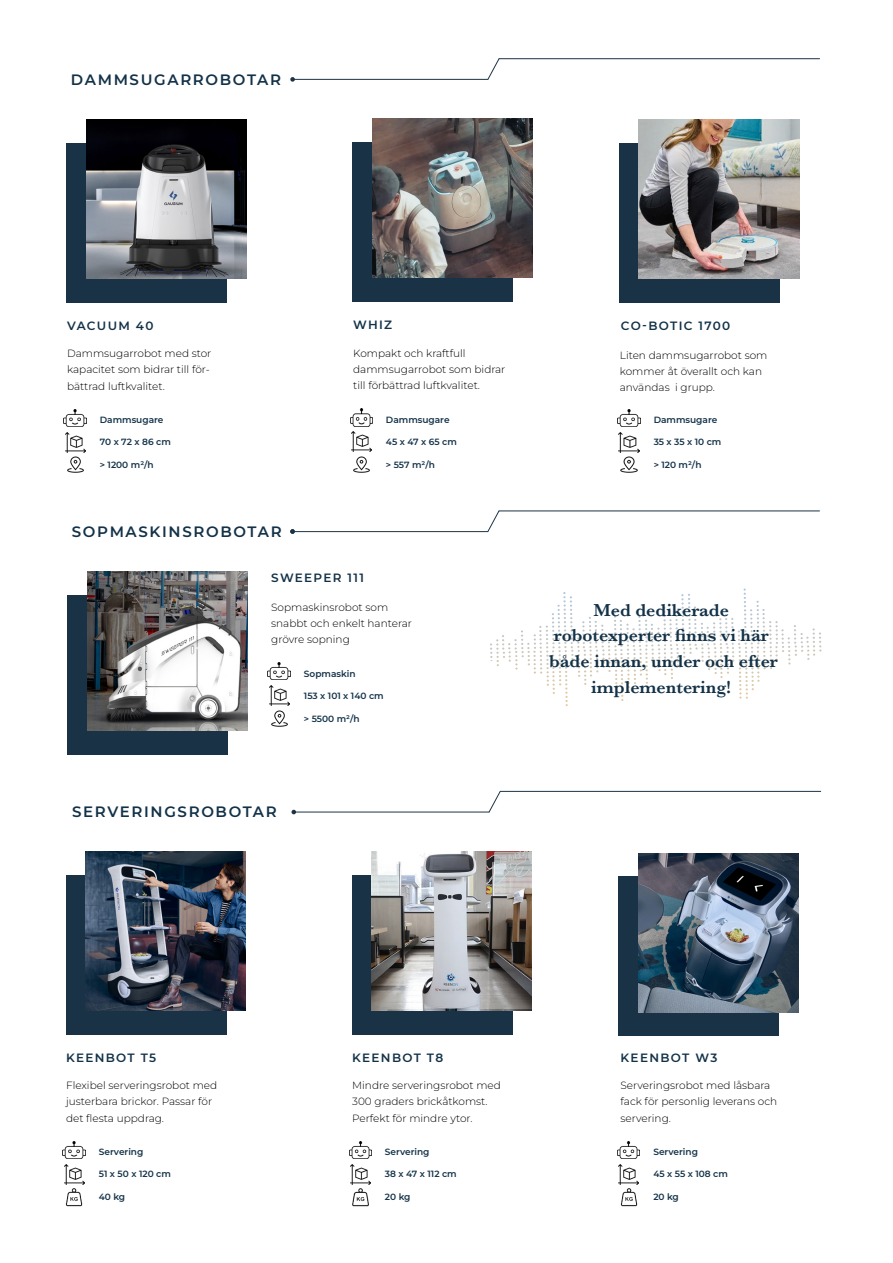
<style>
.page{position:relative;width:893px;height:1263px;background:#fff}
.page>*{position:absolute;margin:0;border:0;box-sizing:border-box;transform-origin:0 0}
.t1{font:600 18px/25.5px "Baskerville";color:#133248;text-align:center}
.t2{font:600 15px "Montserrat";letter-spacing:.11em;color:#133248}
.t3{font:600 12px "Montserrat";letter-spacing:.11em;color:#133248}
.t4{font:300 10.5px/16.2px "Montserrat";color:#000}
.t5{font:600 9px "Montserrat";color:#133248}
</style>
<div class="page">
<img style="left:619px;top:1164px;width:20px;height:19px">
<img style="left:617px;top:1141px;width:23px;height:17px">
<img style="left:618px;top:1183px;width:21px;height:24px">
<img style="left:350px;top:1164px;width:20px;height:19px">
<img style="left:349px;top:1141px;width:22px;height:17px">
<img style="left:350px;top:1183px;width:21px;height:24px">
<img style="left:64px;top:1164px;width:20px;height:19px">
<img style="left:63px;top:1141px;width:22px;height:17px">
<img style="left:64px;top:1183px;width:21px;height:24px">
<div style="left:619px;top:877px;width:160px;height:159px;background:#1a3246"></div>
<img style="left:638px;top:853px;width:160px;height:159px">
<div style="left:352px;top:875px;width:160px;height:159px;background:#1a3246"></div>
<img style="left:372px;top:851px;width:160px;height:160px">
<div style="left:66px;top:875px;width:160px;height:159px;background:#1a3246"></div>
<img style="left:86px;top:851px;width:160px;height:160px">
<hr style="left:499px;top:510px;width:321px;height:1px;background:#1d3345">
<hr style="left:293px;top:531px;width:195px;height:1px;background:#1d3345">
<svg style="left:487px;top:510px;width:13px;height:23px"></svg>
<img style="left:269px;top:685px;width:20px;height:21px">
<img style="left:268px;top:663px;width:22px;height:17px">
<img style="left:271px;top:710px;width:17px;height:17px">
<svg style="left:290px;top:529px;width:5px;height:5px"></svg>
<div style="left:68px;top:595px;width:160px;height:159px;background:#1a3246"></div>
<img style="left:87px;top:571px;width:160px;height:160px">
<svg style="left:490px;top:588px;width:331px;height:118px"></svg>
<div style="left:481px;top:661px;width:13px;height:11px;background:#fff"></div>
<img style="left:351px;top:432px;width:20px;height:20px">
<img style="left:350px;top:409px;width:22px;height:17px">
<img style="left:353px;top:456px;width:17px;height:17px">
<div style="left:353px;top:142px;width:160px;height:159px;background:#1a3246"></div>
<img style="left:372px;top:118px;width:160px;height:160px">
<img style="left:65px;top:432px;width:20px;height:20px">
<img style="left:64px;top:409px;width:22px;height:17px">
<img style="left:67px;top:456px;width:17px;height:17px">
<div style="left:67px;top:143px;width:160px;height:159px;background:#1a3246"></div>
<img style="left:86px;top:119px;width:160px;height:160px">
<img style="left:619px;top:432px;width:20px;height:20px">
<img style="left:618px;top:409px;width:22px;height:17px">
<img style="left:620px;top:456px;width:18px;height:17px">
<div style="left:619px;top:143px;width:161px;height:159px;background:#1a3246"></div>
<img style="left:639px;top:119px;width:160px;height:160px">
<hr style="left:499px;top:58px;width:321px;height:1px;background:#1d3345">
<hr style="left:293px;top:79px;width:195px;height:1px;background:#1d3345">
<svg style="left:487px;top:58px;width:13px;height:22px"></svg>
<svg style="left:290px;top:77px;width:5px;height:5px"></svg>
<hr style="left:500px;top:791px;width:321px;height:1px;background:#1d3345">
<hr style="left:294px;top:812px;width:195px;height:1px;background:#1d3345">
<svg style="left:488px;top:790px;width:13px;height:23px"></svg>
<svg style="left:291px;top:810px;width:5px;height:4px"></svg>
<h2 class="t2" style="left:71px;top:69px;width:212px">DAMMSUGARROBOTAR</h2>
<p class="t3" style="left:67px;top:317px;width:88px">VACUUM 40</p>
<p class="t4" style="left:67px;top:345px;width:146px">Dammsugarrobot med stor kapacitet som bidrar till för&shy;bättrad luftkvalitet.</p>
<p class="t5" style="left:100px;top:414px;width:65px">Dammsugare</p>
<p class="t5" style="left:100px;top:436px;width:73px">70 x 72 x 86 cm</p>
<p class="t5" style="left:100px;top:458px;width:55px">&gt; 1200 m²/h</p>
<h2 class="t2" style="left:72px;top:521px;width:211px">SOPMASKINSROBOTAR</h2>
<p class="t3" style="left:353px;top:316px;width:41px">WHIZ</p>
<p class="t4" style="left:353px;top:345px;width:154px">Kompakt och kraftfull dammsugarrobot som bidrar till förbättrad luftkvalitet.</p>
<p class="t5" style="left:386px;top:413px;width:65px">Dammsugare</p>
<p class="t5" style="left:386px;top:435px;width:72px">45 x 47 x 65 cm</p>
<p class="t5" style="left:386px;top:458px;width:50px">&gt; 557 m²/h</p>
<p class="t3" style="left:271px;top:569px;width:94px">SWEEPER 111</p>
<p class="t4" style="left:271px;top:599px;width:142px">Sopmaskinsrobot som snabbt och enkelt hanterar grövre sopning</p>
<p class="t5" style="left:304px;top:667px;width:53px">Sopmaskin</p>
<p class="t5" style="left:304px;top:689px;width:81px">153 x 101 x 140 cm</p>
<p class="t5" style="left:304px;top:712px;width:57px">&gt; 5500 m²/h</p>
<h2 class="t2" style="left:72px;top:801px;width:206px">SERVERINGSROBOTAR</h2>
<p class="t3" style="left:621px;top:317px;width:111px">CO-BOTIC 1700</p>
<p class="t4" style="left:620px;top:347px;width:149px">Liten dammsugarrobot som kommer åt överallt och kan användas i grupp.</p>
<p class="t5" style="left:654px;top:414px;width:65px">Dammsugare</p>
<p class="t5" style="left:654px;top:436px;width:69px">35 x 35 x 10 cm</p>
<p class="t5" style="left:654px;top:458px;width:49px">&gt; 120 m²/h</p>
<h1 class="t1" style="left:549px;top:597px;width:230px">Med dedikerade robotexperter finns vi här både innan, under och efter implementering!</h1>
<p class="t3" style="left:66px;top:1049px;width:92px">KEENBOT T5</p>
<p class="t4" style="left:66px;top:1077px;width:153px">Flexibel serveringsrobot med justerbara brickor. Passar för det flesta uppdrag.</p>
<p class="t5" style="left:99px;top:1145px;width:46px">Servering</p>
<p class="t5" style="left:99px;top:1168px;width:74px">51 x 50 x 120 cm</p>
<p class="t5" style="left:99px;top:1190px;width:28px">40 kg</p>
<p class="t3" style="left:352px;top:1049px;width:93px">KEENBOT T8</p>
<p class="t4" style="left:352px;top:1077px;width:150px">Mindre serveringsrobot med<br>300 graders brickåtkomst.<br>Perfekt för mindre ytor.</p>
<p class="t5" style="left:385px;top:1145px;width:46px">Servering</p>
<p class="t5" style="left:385px;top:1168px;width:73px">38 x 47 x 112 cm</p>
<p class="t5" style="left:385px;top:1190px;width:27px">20 kg</p>
<p class="t3" style="left:621px;top:1049px;width:98px">KEENBOT W3</p>
<p class="t4" style="left:621px;top:1077px;width:158px">Serveringsrobot med låsbara fack för personlig leverans och servering.</p>
<p class="t5" style="left:653px;top:1145px;width:46px">Servering</p>
<p class="t5" style="left:653px;top:1168px;width:76px">45 x 55 x 108 cm</p>
<p class="t5" style="left:653px;top:1190px;width:27px">20 kg</p>
</div>
